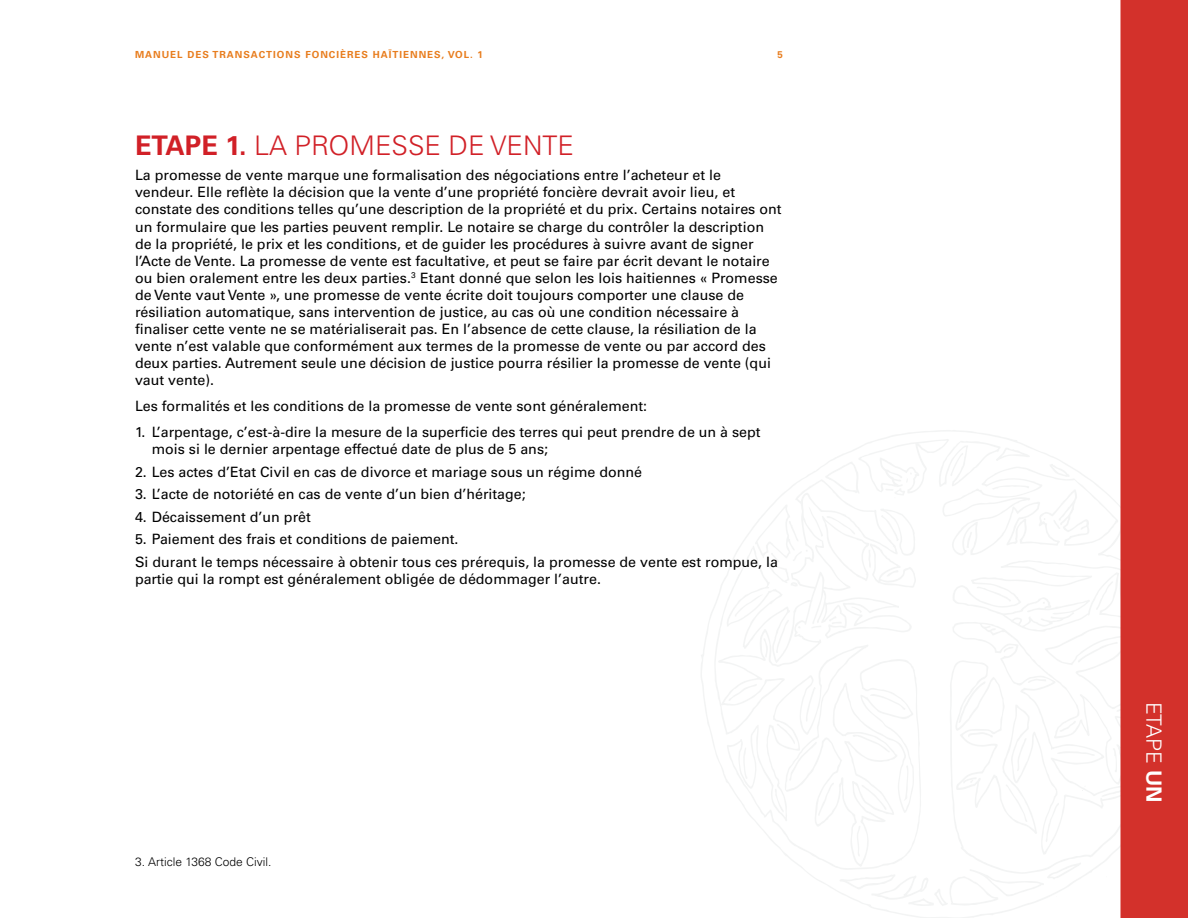
<style>
.page{position:relative;width:1188px;height:918px;background:#fff}
.page>*{position:absolute;margin:0;border:0;box-sizing:border-box;transform-origin:0 0}
.t1{font:300 27px "Univers LT Std";color:#d12027}
.t2{font:700 27px "Univers LT Std";color:#d12027}
.t3{font:300 21px "Univers LT Std";color:#fff}
.t4{font:14.25px/17.1px "Univers LT Std";color:#000}
.t5{font:300 12px "Univers LT Std";color:#000}
.t6{font:700 9.75px "Univers LT Std";color:#e87d1e}
.s1{font-weight:700}
</style>
<div class="page">
<svg style="left:728px;top:438px;width:393px;height:468px"></svg>
<svg style="left:727px;top:644px;width:194px;height:226px"></svg>
<div style="left:1121px;top:0;width:67px;height:918px;background:#d3312b"></div>
<p class="t6" style="left:135px;top:48px;width:19px">MANUEL</p>
<p class="t6" style="left:188px;top:48px;width:8px">DES</p>
<p class="t6" style="left:213px;top:48px;width:9px">TRANSACTIONS</p>
<p class="t6" style="left:305px;top:48px;width:8px">FONCIÈRES</p>
<p class="t6" style="left:373px;top:48px;width:8px">HAÏTIENNES</p>
<p class="t6" style="left:442px;top:48px;width:43px">, VOL . 1</p>
<p class="t6" style="left:778px;top:48px;width:7px">5</p>
<h1 class="t2" style="left:135px;top:129px;width:17px">ETA</h1>
<h1 class="t1" style="left:185px;top:129px;width:391px"><span class="s1">PE 1.</span> LA PROMESSE DE VENTE</h1>
<p class="t4" style="left:135px;top:167px;width:648px">La promesse de vente marque une formalisation des négociations entre l’acheteur et le vendeur. Elle reflète la décision que la vente d’une propriété foncière devrait avoir lieu, et constate des conditions telles qu’une description de la propriété et du prix. Certains notaires ont un formulaire que les parties peuvent remplir. Le notaire se charge du contrôler la description de la propriété, le prix et les conditions, et de guider les procédures à suivre avant de signer l’Acte de Vente. La promesse de vente est facultative, et peut se faire par écrit devant le notaire ou bien oralement entre les deux parties.<sup>3</sup> Etant donné que selon les lois haitiennes « Promesse de Vente vaut Vente », une promesse de vente écrite doit toujours comporter une clause de résiliation automatique, sans intervention de justice, au cas où une condition nécessaire à finaliser cette vente ne se matérialiserait pas. En l’absence de cette clause, la résiliation de la vente n’est valable que conformément aux termes de la promesse de vente ou par accord des deux parties. Autrement seule une décision de justice pourra résilier la promesse de vente (qui vaut vente).</p>
<p class="t4" style="left:135px;top:398px;width:514px">Les formalités et les conditions de la promesse de vente sont généralement:</p>
<p class="t4" style="left:152px;top:423px;width:610px;text-indent:-17px">1. L’arpentage, c’est-à-dire la mesure de la superficie des terres qui peut prendre de un à sept mois si le dernier arpentage effectué date de plus de 5 ans;</p>
<p class="t4" style="left:135px;top:463px;width:509px">2. Les actes d’Etat Civil en cas de divorce et mariage sous un régime donné</p>
<p class="t4" style="left:135px;top:486px;width:392px">3. L’acte de notoriété en cas de vente d’un bien d’héritage;</p>
<p class="t4" style="left:135px;top:508px;width:177px">4. Décaissement d’un prêt</p>
<p class="t4" style="left:135px;top:528px;width:644px;line-height:22.5px">5. Paiement des frais et conditions de paiement.<br>Si durant le temps nécessaire à obtenir tous ces prérequis, la promesse de vente est rompue, la</p>
<p class="t4" style="left:135px;top:570px;width:468px">partie qui la rompt est généralement obligée de dédommager l’autre.</p>
<p class="t5" style="left:135px;top:855px;width:138px">3. Article 1368 Code Civil.</p>
<h2 class="t3" style="left:1167px;top:702px;width:99px;rotate:90deg">ETAPE <span class="s1">UN</span></h2>
</div>
